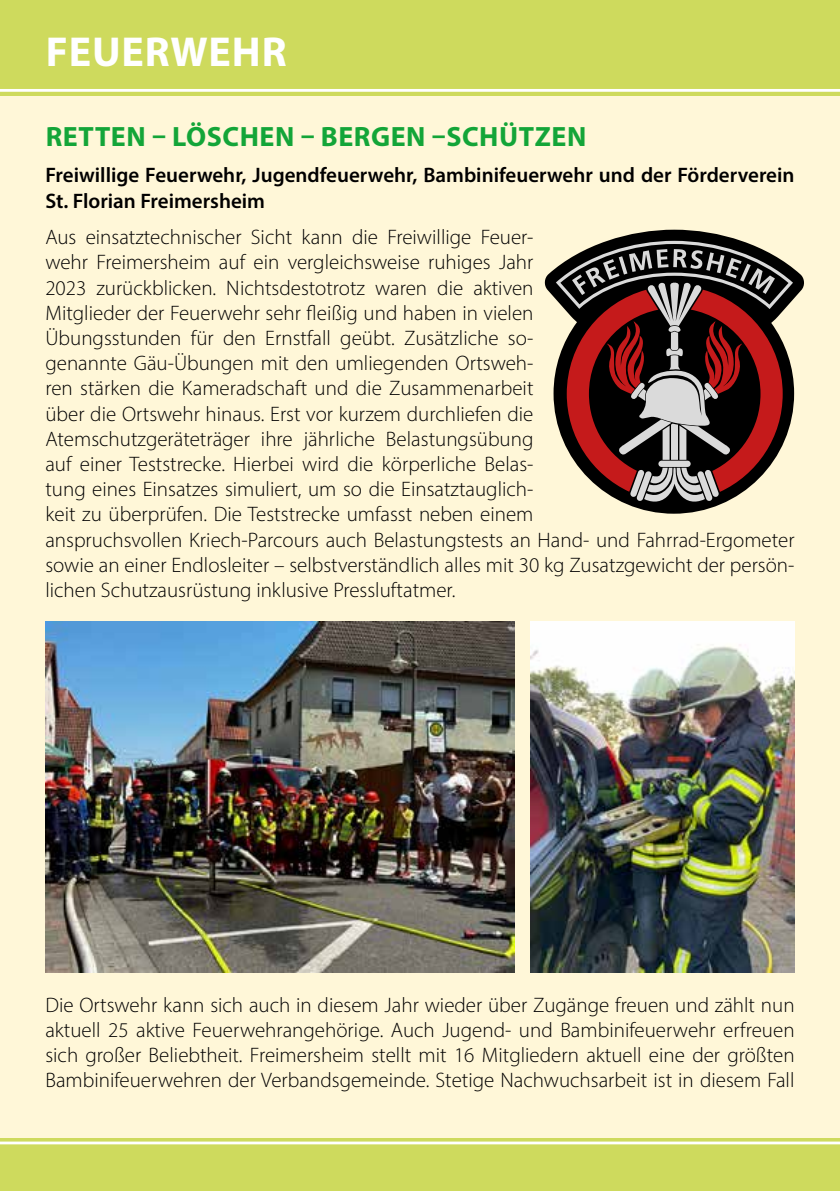
<style>
.page{position:relative;width:840px;height:1191px;background:#fff}
.page>*{position:absolute;margin:0;border:0;box-sizing:border-box;transform-origin:0 0}
.t1{font:700 42px "Myriad Pro";letter-spacing:.02em;color:#fff}
.t2{font:700 28px "Myriad Pro";letter-spacing:.02em;color:#13a538}
.t3{font:300 21px/25.2px "Myriad Pro";color:#000}
.t4{font:600 21px/25.2px "Myriad Pro";color:#000}
</style>
<div class="page">
<div style="left:0;top:0;width:839px;height:1191px;background:#fff7d8"></div>
<div style="left:0;top:0;width:839px;height:95px;background:#ceda5d"></div>
<hr style="left:0;top:89px;width:839px;height:3px;background:#fff">
<div style="left:0;top:1138px;width:839px;height:53px;background:#ceda5d"></div>
<hr style="left:0;top:1141px;width:839px;height:3px;background:#fff">
<svg style="left:544px;top:230px;width:259px;height:284px"></svg>
<svg style="left:555px;top:241px;width:237px;height:263px;background:#6b4643"></svg>
<img style="left:530px;top:621px;width:264px;height:351px">
<img style="left:45px;top:621px;width:469px;height:351px">
<h1 class="t1" style="left:46px;top:28px;width:242px">FEUERWEHR</h1>
<h2 class="t2" style="left:46px;top:121px;width:542px">RETTEN – LÖSCHEN – BERGEN –SCHÜTZEN</h2>
<p class="t4" style="left:45px;top:162px;width:750px">Freiwillige Feuerwehr, Jugendfeuerwehr, Bambinifeuerwehr und der Förderverein<br>St. Florian Freimersheim</p>
<p class="t3" style="left:45px;top:224px;width:750px">Aus einsatztechnischer Sicht kann die Freiwillige Feuer-<br>wehr Freimersheim auf ein vergleichsweise ruhiges Jahr<br>2023 zurückblicken. Nichtsdestotrotz waren die aktiven<br>Mitglieder der Feuerwehr sehr fleißig und haben in vielen<br>Übungsstunden für den Ernstfall geübt. Zusätzliche so-<br>genannte Gäu-Übungen mit den umliegenden Ortsweh-<br>ren stärken die Kameradschaft und die Zusammenarbeit<br>über die Ortswehr hinaus. Erst vor kurzem durchliefen die<br>Atemschutzgeräteträger ihre jährliche Belastungsübung<br>auf einer Teststrecke. Hierbei wird die körperliche Belas-<br>tung eines Einsatzes simuliert, um so die Einsatztauglich-<br>keit zu überprüfen. Die Teststrecke umfasst neben einem<br>anspruchsvollen Kriech-Parcours auch Belastungstests an Hand- und Fahrrad-Ergometer sowie an einer Endlosleiter – selbstverständlich alles mit 30 kg Zusatzgewicht der persön&shy;lichen Schutzausrüstung inklusive Pressluftatmer.</p>
<p class="t3" style="left:45px;top:992px;width:750px;text-align:justify">Die Ortswehr kann sich auch in diesem Jahr wieder über Zugänge freuen und zählt nun aktuell 25 aktive Feuerwehrangehörige. Auch Jugend- und Bambinifeuerwehr erfreuen sich großer Beliebtheit. Freimersheim stellt mit 16 Mitgliedern aktuell eine der größten Bambinifeuerwehren der Verbandsgemeinde. Stetige Nachwuchsarbeit ist in diesem Fall</p>
</div>
